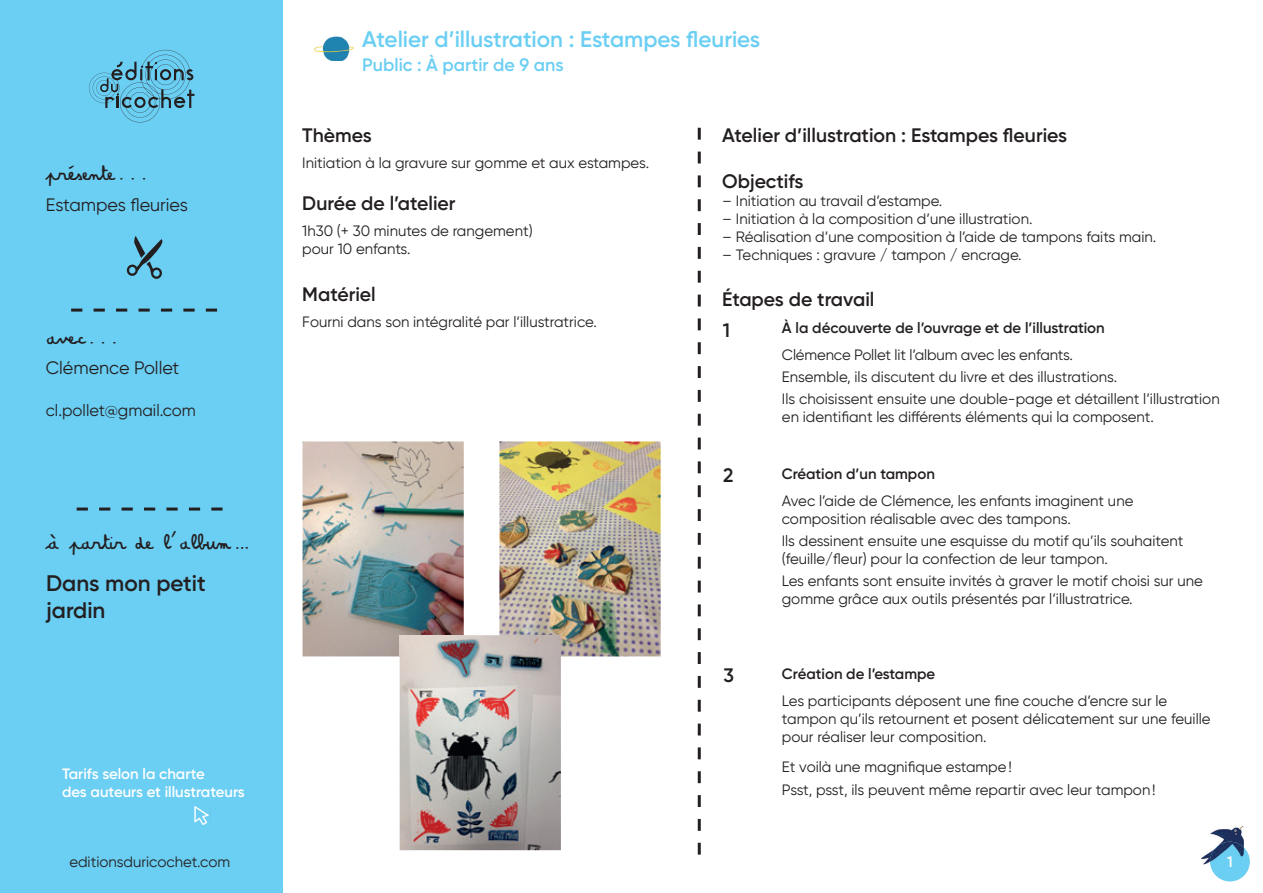
<style>
.page{position:relative;width:1263px;height:893px;background:#fff}
.page>*{position:absolute;margin:0;border:0;box-sizing:border-box;transform-origin:0 0}
.t1{font:600 22.5px "Gilroy";color:#6bcef3}
.t2{font:600 22.5px/27px "Gilroy";color:#231f20}
.t3{font:21.45px "Amandine";color:#231f20}
.t4{font:600 19.5px/30.9px "Gilroy";color:#231f20}
.t5{font:18px "Gilroy";color:#231f20}
.t6{font:600 18px "Gilroy";color:#6bcef3}
.t7{font:16.5px "Gilroy";color:#231f20}
.t8{font:15px/18px "Gilroy";color:#231f20}
.t9{font:600 15px "Gilroy";color:#231f20}
.t10{font:600 15px/18px "Gilroy";color:#fff}
</style>
<div class="page">
<svg style="left:698px;top:128px;width:3px;height:727px"></svg>
<div style="left:1210px;top:842px;width:40px;height:39px;background:#6bcef3;border-radius:50%"></div>
<img style="left:1201px;top:826px;width:43px;height:38px">
<img style="left:1210px;top:842px;width:34px;height:22px">
<div style="left:0;top:0;width:282px;height:893px;background:#6bcef3"></div>
<svg style="left:71px;top:309px;width:146px;height:3px"></svg>
<svg style="left:77px;top:507px;width:146px;height:3px"></svg>
<svg style="left:89px;top:50px;width:105px;height:72px"></svg>
<img style="left:194px;top:807px;width:15px;height:18px">
<svg style="left:127px;top:236px;width:36px;height:43px"></svg>
<img style="left:315px;top:36px;width:38px;height:25px">
<img style="left:302px;top:441px;width:162px;height:215px">
<img style="left:499px;top:441px;width:162px;height:215px">
<img style="left:400px;top:635px;width:161px;height:215px">
<img style="left:400px;top:635px;width:64px;height:21px">
<img style="left:499px;top:635px;width:62px;height:21px">
<h2 class="t3" style="left:46px;top:158px;width:103px">présente...</h2>
<p class="t5" style="left:46px;top:193px;width:144px">Estampes fleuries</p>
<h2 class="t3" style="left:46px;top:322px;width:74px">avec...</h2>
<p class="t5" style="left:46px;top:357px;width:135px">Clémence Pollet</p>
<p class="t7" style="left:46px;top:400px;width:152px">cl.pollet@gmail.com</p>
<h2 class="t3" style="left:46px;top:527px;width:206px">à partir de l’album…</h2>
<h1 class="t2" style="left:46px;top:570px;width:161px">Dans mon petit jardin</h1>
<p class="t10" style="left:62px;top:765px;width:184px">Tarifs selon la charte<br>des auteurs et illustrateurs</p>
<h1 class="t1" style="left:362px;top:25px;width:399px">Atelier d’illustration : Estampes fleuries</h1>
<p class="t6" style="left:362px;top:54px;width:203px">Public : À partir de 9 ans</p>
<h3 class="t4" style="left:302px;top:119px;width:71px">Thèmes</h3>
<p class="t8" style="left:302px;top:154px;width:348px">Initiation à la gravure sur gomme et aux estampes.</p>
<h3 class="t4" style="left:302px;top:187px;width:155px">Durée de l’atelier</h3>
<p class="t8" style="left:302px;top:222px;width:232px">1h30 (+ 30 minutes de rangement) pour 10 enfants.</p>
<h3 class="t4" style="left:302px;top:278px;width:75px">Matériel</h3>
<p class="t8" style="left:302px;top:313px;width:296px">Fourni dans son intégralité par l’illustratrice.</p>
<h3 class="t4" style="left:722px;top:119px;width:346px">Atelier d’illustration : Estampes fleuries</h3>
<h3 class="t4" style="left:722px;top:166px;width:83px">Objectifs</h3>
<p class="t8" style="left:722px;top:192px;width:222px">– Initiation au travail d’estampe.</p>
<p class="t8" style="left:722px;top:210px;width:312px">– Initiation à la composition d’une illustration.</p>
<p class="t8" style="left:722px;top:228px;width:435px">– Réalisation d’une composition à l’aide de tampons faits main.</p>
<p class="t8" style="left:722px;top:246px;width:301px">– Techniques : gravure / tampon / encrage.</p>
<h3 class="t4" style="left:722px;top:284px;width:154px">Étapes de travail<br>1</h3>
<p class="t9" style="left:782px;top:319px;width:324px">À la découverte de l’ouvrage et de l’illustration</p>
<p class="t8" style="left:782px;top:343px;width:439px;line-height:22.2px">Clémence Pollet lit l’album avec les enfants.<br>Ensemble, ils discutent du livre et des illustrations.<br>Ils choisissent ensuite une double-page et détaillent l’illustration</p>
<p class="t8" style="left:782px;top:408px;width:374px">en identifiant les différents éléments qui la composent.</p>
<h3 class="t4" style="left:723px;top:459px;width:12px">2</h3>
<p class="t9" style="left:782px;top:465px;width:155px">Création d’un tampon</p>
<p class="t8" style="left:782px;top:491px;width:353px">Avec l’aide de Clémence, les enfants imaginent une composition réalisable avec des tampons.</p>
<p class="t8" style="left:782px;top:532px;width:403px">Ils dessinent ensuite une esquisse du motif qu’ils souhaitent (feuille/fleur) pour la confection de leur tampon.</p>
<p class="t8" style="left:782px;top:572px;width:423px">Les enfants sont ensuite invités à graver le motif choisi sur une gomme grâce aux outils présentés par l’illustratrice.</p>
<h3 class="t4" style="left:723px;top:659px;width:12px">3</h3>
<p class="t9" style="left:782px;top:664px;width:155px">Création de l’estampe</p>
<p class="t8" style="left:782px;top:691px;width:430px">Les participants déposent une fine couche d’encre sur le tampon qu’ils retournent et posent délicatement sur une feuille pour réaliser leur composition.</p>
<p class="t8" style="left:782px;top:756px;width:375px;line-height:22.2px">Et voilà une magnifique estampe !<br>Psst, psst, ils peuvent même repartir avec leur tampon !</p>
<p class="t8" style="left:69px;top:852px;width:162px">editionsduricochet.com</p>
<p class="t10" style="left:1227px;top:852px;width:7px">1</p>
</div>
